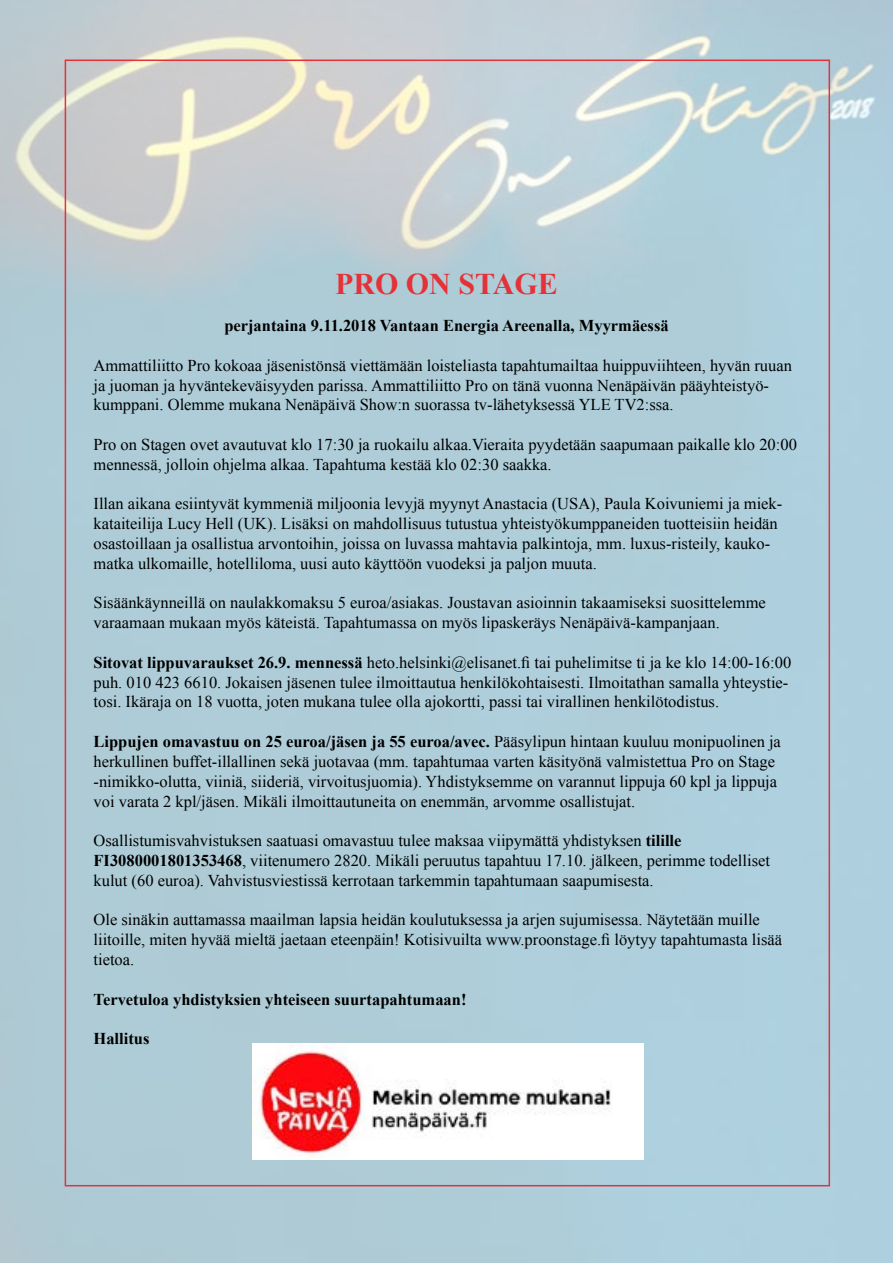
<style>
.page{position:relative;width:893px;height:1263px;background:#fff}
.page>*{position:absolute;margin:0;border:0;box-sizing:border-box;transform-origin:0 0}
.t1{font:700 30px "Times New Roman";color:#e53138}
.t2{font:16.5px/19.8px "Times New Roman";color:#000}
.t3{font:700 16.5px "Times New Roman";color:#000}
.s1{font-weight:700}
</style>
<div class="page">
<img style="left:253px;top:1043px;width:360px;height:116px">
<h1 class="t1" style="left:335px;top:264px;width:224px">PRO ON STAGE</h1>
<p class="t3" style="left:224px;top:314px;width:446px">perjantaina 9.11.2018 Vantaan Energia Areenalla, Myyrmäessä</p>
<p class="t2" style="left:94px;top:355px;width:700px">Ammattiliitto Pro kokoaa jäsenistönsä viettämään loisteliasta tapahtumailtaa huippuviihteen, hyvän ruuan ja juoman ja hyväntekeväisyyden parissa. Ammattiliitto Pro on tänä vuonna Nenäpäivän pääyhteistyö&shy;kumppani. Olemme mukana Nenäpäivä Show:n suorassa tv-lähetyksessä YLE TV2:ssa.</p>
<p class="t2" style="left:94px;top:434px;width:705px">Pro on Stagen ovet avautuvat klo 17:30 ja ruokailu alkaa.Vieraita pyydetään saapumaan paikalle klo 20:00 mennessä, jolloin ohjelma alkaa. Tapahtuma kestää klo 02:30 saakka.</p>
<p class="t2" style="left:94px;top:494px;width:690px">Illan aikana esiintyvät kymmeniä miljoonia levyjä myynyt Anastacia (USA), Paula Koivuniemi ja miek&shy;kataiteilija Lucy Hell (UK). Lisäksi on mahdollisuus tutustua yhteistyökumppaneiden tuotteisiin heidän osastoillaan ja osallistua arvontoihin, joissa on luvassa mahtavia palkintoja, mm. luxus-risteily, kauko&shy;matka ulkomaille, hotelliloma, uusi auto käyttöön vuodeksi ja paljon muuta.</p>
<p class="t2" style="left:94px;top:593px;width:674px">Sisäänkäynneillä on naulakkomaksu 5 euroa/asiakas. Joustavan asioinnin takaamiseksi suosittelemme varaamaan mukaan myös käteistä. Tapahtumassa on myös lipaskeräys Nenäpäivä-kampanjaan.</p>
<p class="t2" style="left:94px;top:652px;width:699px"><span class="s1">Sitovat lippuvaraukset 26.9. mennessä</span> heto.helsinki@elisanet.fi tai puhelimitse ti ja ke klo 14:00-16:00 puh. 010 423 6610. Jokaisen jäsenen tulee ilmoittautua henkilökohtaisesti. Ilmoitathan samalla yhteystie&shy;tosi. Ikäraja on 18 vuotta, joten mukana tulee olla ajokortti, passi tai virallinen henkilötodistus.</p>
<p class="t2" style="left:94px;top:731px;width:689px"><span class="s1">Lippujen omavastuu on 25 euroa/jäsen ja 55 euroa/avec.</span> Pääsylipun hintaan kuuluu monipuolinen ja herkullinen buffet-illallinen sekä juotavaa (mm. tapahtumaa varten käsityönä valmistettua Pro on Stage -nimikko-olutta, viiniä, siideriä, virvoitusjuomia). Yhdistyksemme on varannut lippuja 60 kpl ja lippuja voi varata 2 kpl/jäsen. Mikäli ilmoittautuneita on enemmän, arvomme osallistujat.</p>
<p class="t2" style="left:94px;top:830px;width:678px">Osallistumisvahvistuksen saatuasi omavastuu tulee maksaa viipymättä yhdistyksen <span class="s1">tilille<br>FI3080001801353468</span>, viitenumero 2820. Mikäli peruutus tapahtuu 17.10. jälkeen, perimme todelliset kulut (60 euroa). Vahvistusviestissä kerrotaan tarkemmin tapahtumaan saapumisesta.</p>
<p class="t2" style="left:94px;top:910px;width:690px">Ole sinäkin auttamassa maailman lapsia heidän koulutuksessa ja arjen sujumisessa. Näytetään muille liitoille, miten hyvää mieltä jaetaan eteenpäin! Kotisivuilta www.proonstage.fi löytyy tapahtumasta lisää tietoa.</p>
<p class="t3" style="left:94px;top:987px;width:374px">Tervetuloa yhdistyksien yhteiseen suurtapahtumaan!</p>
<p class="t3" style="left:94px;top:1027px;width:57px">Hallitus</p>
</div>
